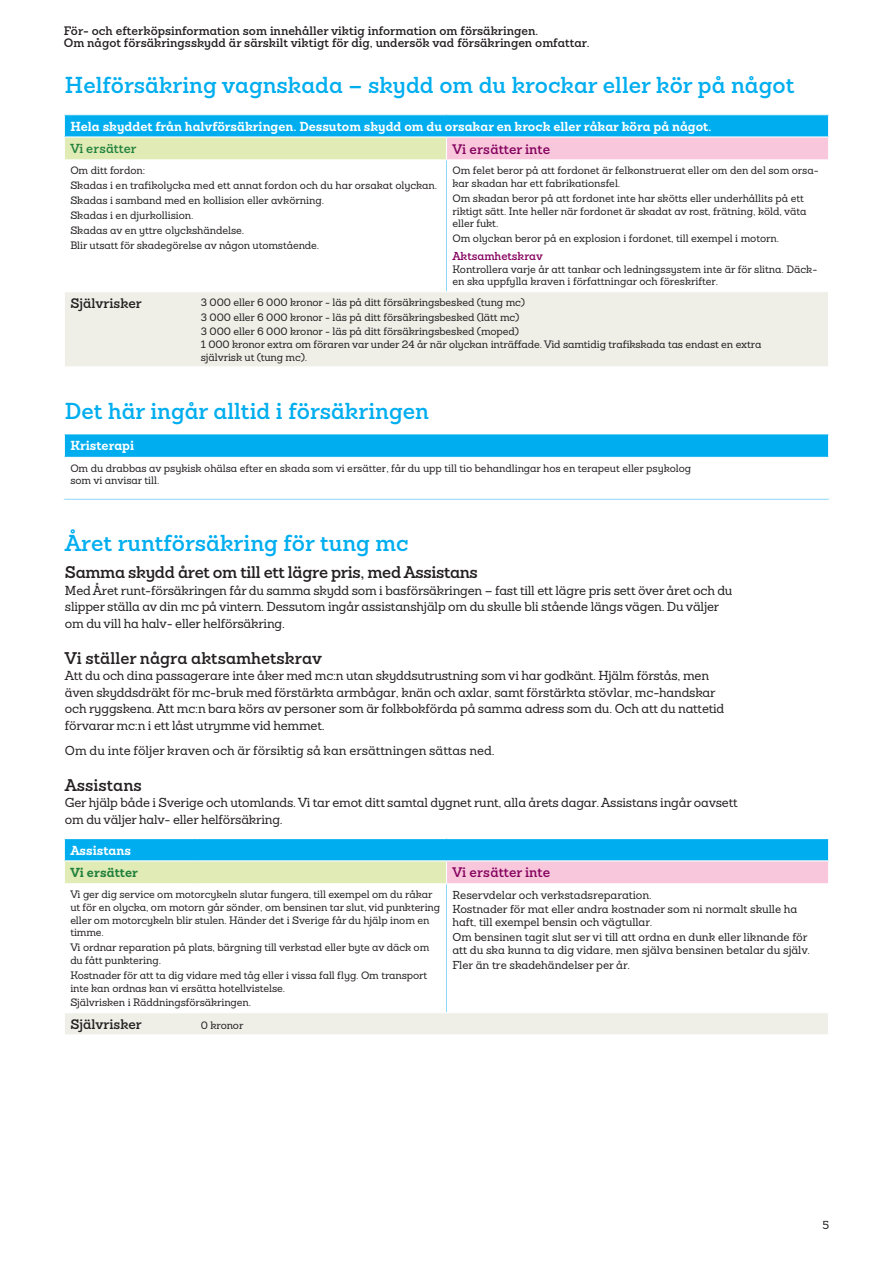
<style>
.page{position:relative;width:893px;height:1263px;background:#fff}
.page>*{position:absolute;margin:0;border:0;box-sizing:border-box;transform-origin:0 0}
.Rubrik_4_15_18_blå2{font:600 22.5px "Sanchez Folksam";color:#00aeef}
.Rubrik_4_15_18{font:600 22.5px "Sanchez Folksam";color:#00aeef}
.Rubrik_5_11_14__R2{font:600 16.5px "Sanchez Folksam";letter-spacing:-.02em;color:#231f20}
.Rubrik_5_11_14__R2-2{font:600 16.5px "Sanchez Folksam";color:#231f20}
.Rubrik_6_8_5_11__R3{font:600 13.5px "Sanchez Folksam";color:#85015e}
.Ingress_Text_11_14{font:600 13.5px "Sanchez Folksam";color:#85015e}
.Rubik_6__8_5_11__R3{font:600 13.5px "Sanchez Folksam";color:#231f20}
.Ingress_Text_11_14-2{font:600 13.5px "Sanchez Folksam";color:#231f20}
.Brödtext_8_5_11_indr{font:500 12.75px/16.5px "Sanchez Folksam";letter-spacing:-.015em;color:#231f20}
.Rubrik_6_8_5_11__R3-2{font:700 12.75px "Sanchez Folksam";color:#fff}
.Brödtext_nästa_styck{font:500 12.75px "Sanchez Folksam";color:#231f20}
.Rubrik_6_8_5_11__R3-3{font:600 12.75px "Sanchez Folksam";color:#20813c}
.Rubrik_6_8_5_11__R3-4{font:700 12.75px "Sanchez Folksam";color:#20813c}
.t1{font:600 12px/12.8px "Sanchez Folksam";color:#231f20}
.Info_Text_nästa_styc{font:500 11.25px/12.8px "Sanchez Folksam";letter-spacing:-.005em;color:#231f20}
.Tabell_Rubrik_7_5_9{font:600 11.25px "Sanchez Folksam Table";color:#85015e}
.Info_Text_nästa_styc-2{font:500 10.5px/12.8px "Sanchez Folksam";letter-spacing:-.01em;color:#231f20}
.Info_Text_7_8_5{font:500 10.5px/12.8px "Sanchez Folksam";letter-spacing:-.005em;color:#231f20}
</style>
<div class="page">
<div style="left:64px;top:115px;width:765px;height:22px;background:#00aeef"></div>
<div style="left:64px;top:137px;width:382px;height:23px;background:#e0ebb6"></div>
<div style="left:446px;top:137px;width:383px;height:23px;background:#f8c7dc"></div>
<div style="left:65px;top:292px;width:763px;height:74px;background:#efeee7"></div>
<hr style="left:64px;top:136px;width:131px;height:2px;background:#fff">
<svg style="left:64px;top:115px;width:1px;height:44px"></svg>
<hr style="left:195px;top:136px;width:251px;height:2px;background:#fff">
<hr style="left:446px;top:136px;width:383px;height:2px;background:#fff">
<svg style="left:446px;top:138px;width:1px;height:21px"></svg>
<svg style="left:828px;top:115px;width:1px;height:44px"></svg>
<hr style="left:194px;top:292px;width:1px;height:74px;background:#efeee7">
<hr style="left:64px;top:159px;width:131px;height:1px;background:#fff">
<hr style="left:195px;top:159px;width:251px;height:1px;background:#fff">
<hr style="left:446px;top:159px;width:383px;height:1px;background:#fff">
<hr style="left:446px;top:160px;width:1px;height:131px;background:#8dd7f7">
<div style="left:64px;top:434px;width:765px;height:23px;background:#00aeef"></div>
<svg style="left:64px;top:434px;width:1px;height:23px"></svg>
<svg style="left:828px;top:434px;width:1px;height:23px"></svg>
<hr style="left:64px;top:499px;width:765px;height:1px;background:#8dd7f7">
<div style="left:64px;top:838px;width:765px;height:23px;background:#00aeef"></div>
<div style="left:64px;top:861px;width:382px;height:23px;background:#e0ebb6"></div>
<div style="left:446px;top:861px;width:383px;height:23px;background:#f8c7dc"></div>
<hr style="left:64px;top:838px;width:131px;height:1px;background:#fff">
<hr style="left:195px;top:838px;width:251px;height:1px;background:#fff">
<hr style="left:446px;top:838px;width:383px;height:1px;background:#fff">
<hr style="left:64px;top:860px;width:131px;height:1px;background:#fff">
<svg style="left:64px;top:839px;width:1px;height:44px"></svg>
<hr style="left:195px;top:860px;width:251px;height:1px;background:#fff">
<hr style="left:446px;top:860px;width:383px;height:1px;background:#fff">
<svg style="left:446px;top:861px;width:1px;height:22px"></svg>
<svg style="left:828px;top:839px;width:1px;height:44px"></svg>
<div style="left:65px;top:1013px;width:763px;height:22px;background:#efeee7"></div>
<hr style="left:64px;top:883px;width:131px;height:1px;background:#fff">
<hr style="left:195px;top:883px;width:251px;height:1px;background:#fff">
<hr style="left:446px;top:883px;width:383px;height:1px;background:#fff">
<hr style="left:446px;top:884px;width:1px;height:128px;background:#8dd7f7">
<p class="t1" style="left:64px;top:24px;width:527px">För- och efterköpsinformation som innehåller viktig information om försäkringen.<br>Om något försäkringsskydd är särskilt viktigt för dig, undersök vad försäkringen omfattar.</p>
<p class="Rubrik_4_15_18_blå2" style="left:65px;top:70px;width:731px">Helförsäkring vagnskada – skydd om du krockar eller kör på något</p>
<p class="Rubrik_6_8_5_11__R3-2" style="left:70px;top:117px;width:643px">Hela skyddet från halvförsäkringen. Dessutom skydd om du orsakar en krock eller råkar köra på något.</p>
<p class="Rubrik_6_8_5_11__R3-3" style="left:70px;top:140px;width:68px">Vi ersätter</p>
<p class="Rubrik_6_8_5_11__R3" style="left:452px;top:140px;width:99px">Vi ersätter inte</p>
<p class="Info_Text_nästa_styc-2" style="left:70px;top:164px;width:76px">Om ditt fordon:</p>
<p class="Info_Text_nästa_styc-2" style="left:70px;top:179px;width:368px">Skadas i en trafikolycka med ett annat fordon och du har orsakat olyckan.</p>
<p class="Info_Text_nästa_styc-2" style="left:70px;top:194px;width:255px">Skadas i samband med en kollision eller avkörning.</p>
<p class="Info_Text_nästa_styc-2" style="left:70px;top:209px;width:125px">Skadas i en djurkollision.</p>
<p class="Info_Text_nästa_styc-2" style="left:70px;top:223px;width:175px">Skadas av en yttre olyckshändelse.</p>
<p class="Info_Text_nästa_styc-2" style="left:70px;top:238px;width:250px">Blir utsatt för skadegörelse av någon utomstående.</p>
<p class="Info_Text_nästa_styc-2" style="left:452px;top:164px;width:368px">Om felet beror på att fordonet är felkonstruerat eller om den del som orsa&shy;kar skadan har ett fabrikationsfel.</p>
<p class="Info_Text_nästa_styc-2" style="left:452px;top:192px;width:356px">Om skadan beror på att fordonet inte har skötts eller underhållits på ett riktigt sätt. Inte heller när fordonet är skadat av rost, frätning, köld, väta eller fukt.</p>
<p class="Info_Text_nästa_styc-2" style="left:452px;top:232px;width:328px">Om olyckan beror på en explosion i fordonet, till exempel i motorn.</p>
<p class="Tabell_Rubrik_7_5_9" style="left:452px;top:248px;width:92px">Aktsamhetskrav</p>
<p class="Info_Text_7_8_5" style="left:452px;top:262px;width:366px">Kontrollera varje år att tankar och ledningssystem inte är för slitna. Däck&shy;en ska uppfylla kraven i författningar och föreskrifter.</p>
<p class="Rubik_6__8_5_11__R3" style="left:70px;top:294px;width:73px">Självrisker</p>
<p class="Info_Text_nästa_styc-2" style="left:201px;top:295px;width:326px">3 000 eller 6 000 kronor - läs på ditt försäkringsbesked (tung mc)</p>
<p class="Info_Text_nästa_styc-2" style="left:201px;top:310px;width:320px">3 000 eller 6 000 kronor - läs på ditt försäkringsbesked (lätt mc)</p>
<p class="Info_Text_nästa_styc-2" style="left:201px;top:325px;width:562px">3 000 eller 6 000 kronor - läs på ditt försäkringsbesked (moped)<br>1 000 kronor extra om föraren var under 24 år när olyckan inträffade. Vid samtidig trafikskada tas endast en extra självrisk ut (tung mc).</p>
<p class="Rubrik_4_15_18" style="left:65px;top:396px;width:365px">Det här ingår alltid i försäkringen</p>
<p class="Rubrik_6_8_5_11__R3-2" style="left:70px;top:436px;width:65px">Kristerapi</p>
<p class="Info_Text_7_8_5" style="left:70px;top:461px;width:622px">Om du drabbas av psykisk ohälsa efter en skada som vi ersätter, får du upp till tio behandlingar hos en terapeut eller psykolog som vi anvisar till.</p>
<p class="Rubrik_4_15_18_blå2" style="left:65px;top:527px;width:345px">Året runtförsäkring för tung mc</p>
<p class="Rubrik_5_11_14__R2" style="left:65px;top:561px;width:415px">Samma skydd året om till ett lägre pris, med Assistans</p>
<p class="Brödtext_8_5_11_indr" style="left:65px;top:582px;width:669px">Med Året runt-försäkringen får du samma skydd som i basförsäkringen – fast till ett lägre pris sett över året och du slipper ställa av din mc på vintern. Dessutom ingår assistanshjälp om du skulle bli stående längs vägen. Du väljer om du vill ha halv- eller helförsäkring.</p>
<p class="Rubrik_5_11_14__R2-2" style="left:65px;top:647px;width:259px">Vi ställer några aktsamhetskrav</p>
<p class="Brödtext_8_5_11_indr" style="left:65px;top:667px;width:661px">Att du och dina passagerare inte åker med mc:n utan skyddsutrustning som vi har godkänt. Hjälm förstås, men även skyddsdräkt för mc-bruk med förstärkta armbågar, knän och axlar, samt förstärkta stövlar, mc-handskar och ryggskena. Att mc:n bara körs av personer som är folkbokförda på samma adress som du. Och att du nattetid förvarar mc:n i ett låst utrymme vid hemmet.</p>
<p class="Brödtext_nästa_styck" style="left:65px;top:742px;width:431px">Om du inte följer kraven och är försiktig så kan ersättningen sättas ned.</p>
<p class="Rubrik_5_11_14__R2-2" style="left:65px;top:774px;width:78px">Assistans</p>
<p class="Brödtext_8_5_11_indr" style="left:65px;top:794px;width:674px">Ger hjälp både i Sverige och utomlands. Vi tar emot ditt samtal dygnet runt, alla årets dagar. Assistans ingår oavsett om du väljer halv- eller helförsäkring.</p>
<p class="Rubrik_6_8_5_11__R3-2" style="left:70px;top:841px;width:62px">Assistans</p>
<p class="Rubrik_6_8_5_11__R3-4" style="left:70px;top:863px;width:69px">Vi ersätter</p>
<p class="Ingress_Text_11_14" style="left:452px;top:863px;width:99px">Vi ersätter inte</p>
<p class="Info_Text_nästa_styc-2" style="left:70px;top:888px;width:371px">Vi ger dig service om motorcykeln slutar fungera, till exempel om du råkar ut för en olycka, om motorn går sönder, om bensinen tar slut, vid punktering eller om motorcykeln blir stulen. Händer det i Sverige får du hjälp inom en timme.</p>
<p class="Info_Text_nästa_styc-2" style="left:70px;top:941px;width:360px">Vi ordnar reparation på plats, bärgning till verkstad eller byte av däck om du fått punktering.</p>
<p class="Info_Text_nästa_styc-2" style="left:70px;top:968px;width:358px">Kostnader för att ta dig vidare med tåg eller i vissa fall flyg. Om transport inte kan ordnas kan vi ersätta hotellvistelse.</p>
<p class="Info_Text_nästa_styc-2" style="left:70px;top:996px;width:182px">Självrisken i Räddningsförsäkringen.</p>
<p class="Info_Text_nästa_styc" style="left:452px;top:888px;width:201px">Reservdelar och verkstadsreparation.</p>
<p class="Info_Text_nästa_styc" style="left:452px;top:903px;width:346px">Kostnader för mat eller andra kostnader som ni normalt skulle ha haft, till exempel bensin och vägtullar.</p>
<p class="Info_Text_nästa_styc" style="left:452px;top:930px;width:359px">Om bensinen tagit slut ser vi till att ordna en dunk eller liknande för att du ska kunna ta dig vidare, men själva bensinen betalar du själv.</p>
<p class="Info_Text_nästa_styc" style="left:452px;top:958px;width:179px">Fler än tre skadehändelser per år.</p>
<p class="Ingress_Text_11_14-2" style="left:70px;top:1015px;width:73px">Självrisker</p>
<p class="Info_Text_nästa_styc-2" style="left:201px;top:1019px;width:44px">0 kronor</p>
<p class="Info_Text_nästa_styc" style="left:822px;top:1218px;width:8px">5</p>
</div>
